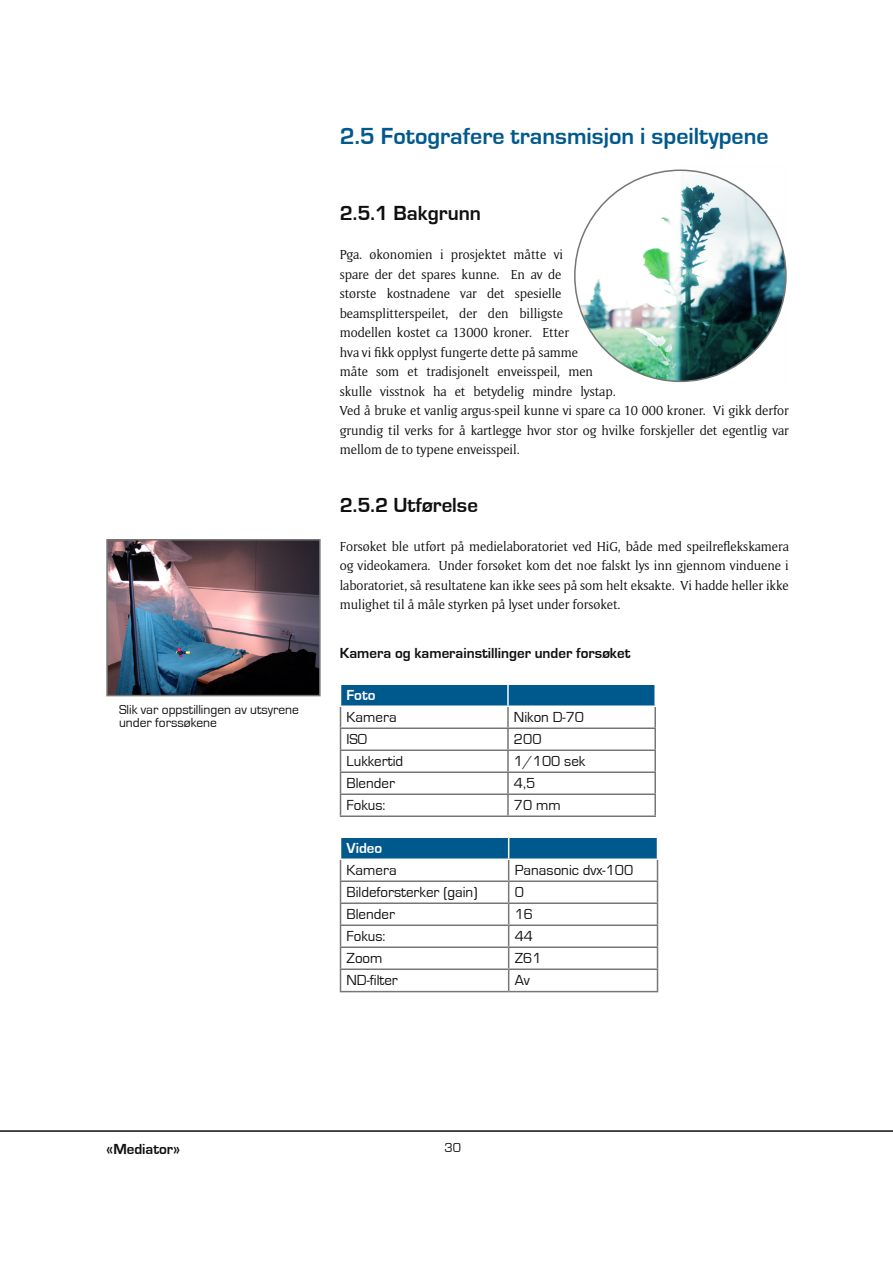
<style>
.page{position:relative;width:893px;height:1263px;background:#fff}
.page>*{position:absolute;margin:0;border:0;box-sizing:border-box;transform-origin:0 0}
.t1{font:700 24px "Eurostile";color:#00598d}
.t2{font:700 21px "Eurostile";color:#0f0f0f}
.t3{font:15px "Eurostile";color:#0f0f0f}
.t4{font:700 15px "Eurostile";color:#0f0f0f}
.t5{font:700 15px "Eurostile";color:#fffdfd}
.t6{font:13.5px/19.5px "Memento";color:#0f0f0f}
.t7{font:13.5px/13.5px "Eurostile";color:#0f0f0f}
</style>
<div class="page">
<hr style="left:0;top:1130px;width:893px;height:2px;background:#0f0f0f">
<hr style="left:654px;top:707px;width:2px;height:20px;background:#747776">
<hr style="left:508px;top:727px;width:148px;height:2px;background:#747776">
<hr style="left:654px;top:729px;width:2px;height:20px;background:#747776">
<hr style="left:508px;top:749px;width:148px;height:2px;background:#747776">
<hr style="left:654px;top:751px;width:2px;height:20px;background:#747776">
<hr style="left:508px;top:771px;width:148px;height:2px;background:#747776">
<hr style="left:654px;top:773px;width:2px;height:20px;background:#747776">
<hr style="left:508px;top:793px;width:148px;height:2px;background:#747776">
<hr style="left:654px;top:795px;width:2px;height:20px;background:#747776">
<hr style="left:340px;top:815px;width:168px;height:2px;background:#747776">
<hr style="left:508px;top:815px;width:148px;height:2px;background:#747776">
<svg style="left:340px;top:685px;width:315px;height:130px"></svg>
<hr style="left:507px;top:685px;width:2px;height:20px;background:#fffdfd">
<hr style="left:340px;top:705px;width:168px;height:2px;background:#fffdfd">
<hr style="left:340px;top:991px;width:169px;height:1px;background:#747776">
<hr style="left:509px;top:991px;width:149px;height:1px;background:#747776">
<svg style="left:340px;top:837px;width:318px;height:154px"></svg>
<hr style="left:340px;top:858px;width:169px;height:2px;background:#fffdfd">
<img style="left:575px;top:170px;width:211px;height:211px;border-radius:50%">
<img style="left:109px;top:542px;width:209px;height:151px">
<div style="left:106px;top:539px;width:215px;height:157px;border:2px solid #747776"></div>
<h1 class="t1" style="left:340px;top:123px;width:430px">2.5 Fotografere transmisjon i speiltypene</h1>
<p class="t7" style="left:119px;top:703px;width:181px">Slik var oppstillingen av utsyrene under forssøkene</p>
<h2 class="t2" style="left:340px;top:202px;width:143px">2.5.1 Bakgrunn</h2>
<p class="t6" style="left:340px;top:245px;width:451px">Pga. økonomien i prosjektet måtte vi<br>spare der det spares kunne. En av de<br>største kostnadene var det spesielle<br>beamsplitterspeilet, der den billigste<br>modellen kostet ca 13000 kroner. Etter<br>hva vi fikk opplyst fungerte dette på samme<br>måte som et tradisjonelt enveisspeil, men<br>skulle visstnok ha et betydelig mindre lystap.<br>Ved å bruke et vanlig argus-speil kunne vi spare ca 10 000 kroner. Vi gikk derfor grundig til verks for å kartlegge hvor stor og hvilke forskjeller det egentlig var mellom de to typene enveisspeil.</p>
<h2 class="t2" style="left:340px;top:494px;width:140px">2.5.2 Utførelse</h2>
<p class="t6" style="left:340px;top:537px;width:451px;text-align:justify">Forsøket ble utført på medielaboratoriet ved HiG, både med speilreflekskamera og videokamera. Under forsøket kom det noe falskt lys inn gjennom vinduene i laboratoriet, så resultatene kan ikke sees på som helt eksakte. Vi hadde heller ikke mulighet til å måle styrken på lyset under forsøket.</p>
<p class="t4" style="left:340px;top:645px;width:292px">Kamera og kamerainstillinger under forsøket</p>
<p class="t5" style="left:346px;top:687px;width:31px">Foto</p>
<p class="t3" style="left:346px;top:709px;width:52px">Kamera</p>
<p class="t3" style="left:514px;top:709px;width:72px">Nikon D-70</p>
<p class="t3" style="left:346px;top:731px;width:22px">ISO</p>
<p class="t3" style="left:514px;top:731px;width:29px">200</p>
<p class="t3" style="left:346px;top:753px;width:58px">Lukkertid</p>
<p class="t3" style="left:514px;top:753px;width:73px">1/100 sek</p>
<p class="t3" style="left:346px;top:775px;width:50px">Blender</p>
<p class="t3" style="left:514px;top:775px;width:23px">4,5</p>
<p class="t3" style="left:346px;top:797px;width:41px">Fokus:</p>
<p class="t3" style="left:514px;top:797px;width:48px">70 mm</p>
<p class="t5" style="left:346px;top:840px;width:37px">Video</p>
<p class="t3" style="left:346px;top:862px;width:52px">Kamera</p>
<p class="t3" style="left:515px;top:862px;width:120px">Panasonic dvx-100</p>
<p class="t3" style="left:346px;top:884px;width:132px">Bildeforsterker (gain)</p>
<p class="t3" style="left:515px;top:884px;width:11px">0</p>
<p class="t3" style="left:346px;top:906px;width:50px">Blender</p>
<p class="t3" style="left:515px;top:906px;width:20px">16</p>
<p class="t3" style="left:346px;top:928px;width:41px">Fokus:</p>
<p class="t3" style="left:515px;top:928px;width:20px">44</p>
<p class="t3" style="left:346px;top:950px;width:38px">Zoom</p>
<p class="t3" style="left:515px;top:950px;width:28px">Z61</p>
<p class="t3" style="left:346px;top:972px;width:53px">ND-filter</p>
<p class="t3" style="left:515px;top:972px;width:17px">Av</p>
<p class="t4" style="left:106px;top:1141px;width:76px">«Mediator»</p>
<p class="t7" style="left:445px;top:1141px;width:18px">30</p>
</div>
